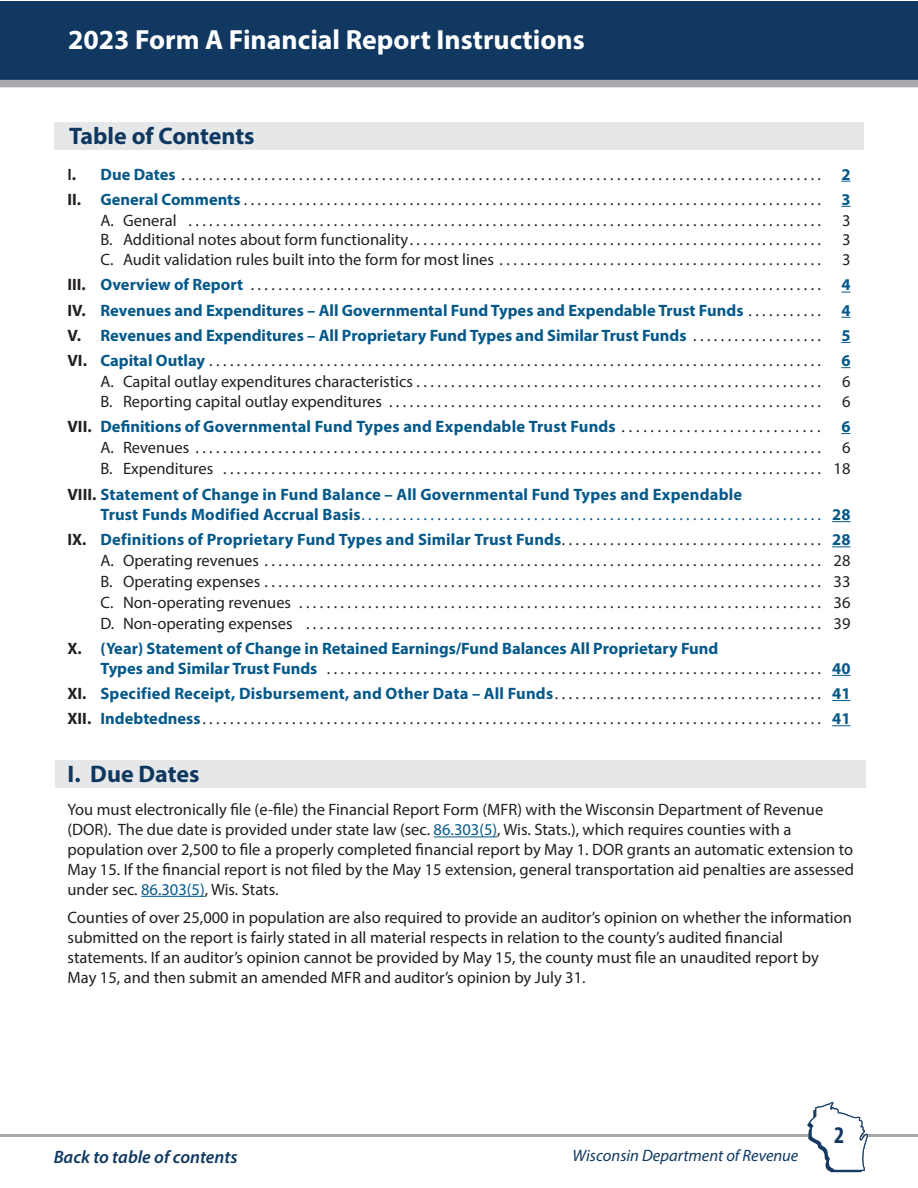
<style>
.page{position:relative;width:918px;height:1188px;background:#fff}
.page>*{position:absolute;margin:0;border:0;box-sizing:border-box;transform-origin:0 0}
.t1{font:700 27.75px "Myriad Pro";color:#fff}
.Heading_16_pt_bold__blue{font:700 24px "Myriad Pro";color:#0f3860}
.t2{font:700 condensed 24px "Myriad Pro";color:#113861}
.t3{font:italic 600 18px "Myriad Pro";color:#0f3860}
.Table_of_contents{font:16.5px/19.8px "Myriad Pro";color:#231f20}
.Table_of_contents-2{font:700 16.5px/19.8px "Myriad Pro";color:#05598a}
.t4{font:italic 16.5px "Myriad Pro";color:#0f3860}
.s1{font-weight:600}
.s2{font-weight:700}
.s3{font-weight:700;color:#05598a}
.s4{color:#231f20}
.s5{font-weight:400;color:#231f20}
.s6{font-weight:400}
.s7{color:#05598a}
</style>
<div class="page">
<div style="left:1px;top:1px;width:917px;height:86px;background:#113861"></div>
<div style="left:0;top:80px;width:918px;height:7px;background:#a8a9ad"></div>
<hr style="left:0;top:1134px;width:918px;height:3px;background:#a8a9ad">
<svg style="left:807px;top:1101px;width:61px;height:71px"></svg>
<div style="left:55px;top:760px;width:811px;height:28px;background:#e6e7e9"></div>
<div style="left:55px;top:122px;width:809px;height:28px;background:#e6e7e9"></div>
<svg style="left:832px;top:521px;width:19px;height:1px"></svg>
<svg style="left:832px;top:546px;width:19px;height:1px"></svg>
<svg style="left:832px;top:675px;width:19px;height:1px"></svg>
<svg style="left:832px;top:700px;width:19px;height:1px"></svg>
<svg style="left:832px;top:725px;width:19px;height:1px"></svg>
<hr style="left:434px;top:837px;width:63px;height:1px;background:#05598a">
<hr style="left:141px;top:896px;width:64px;height:1px;background:#05598a">
<h1 class="t1" style="left:68px;top:22px;width:518px">2023 Form A Financial Report Instructions</h1>
<p class="Heading_16_pt_bold__blue" style="left:69px;top:121px;width:187px">Table of Contents</p>
<p class="Table_of_contents" style="left:68px;top:164px;width:748px"><span class="s1">I</span><span class="s2">.</span> <span class="s3">Due Dates</span> . . . . . . . . . . . . . . . . . . . . . . . . . . . . . . . . . . . . . . . . . . . . . . . . . . . . . . . . . . . . . . . . . . . . . . . . . . . . . . . . . . . . . . . . . . . .</p>
<p class="Table_of_contents-2" style="left:841px;top:164px;width:11px">2</p>
<p class="Table_of_contents" style="left:68px;top:189px;width:748px"><span class="s2">II.</span> <span class="s3">General Comments</span> . . . . . . . . . . . . . . . . . . . . . . . . . . . . . . . . . . . . . . . . . . . . . . . . . . . . . . . . . . . . . . . . . . . . . . . . . . . . . . . . . . .</p>
<p class="Table_of_contents-2" style="left:841px;top:189px;width:11px">3</p>
<p class="Table_of_contents" style="left:100px;top:210px;width:715px">A. General . . . . . . . . . . . . . . . . . . . . . . . . . . . . . . . . . . . . . . . . . . . . . . . . . . . . . . . . . . . . . . . . . . . . . . . . . . . . . . . . . . . . . . . . . . .</p>
<p class="Table_of_contents" style="left:842px;top:210px;width:10px">3</p>
<p class="Table_of_contents" style="left:100px;top:230px;width:715px">B. Additional notes about form functionality . . . . . . . . . . . . . . . . . . . . . . . . . . . . . . . . . . . . . . . . . . . . . . . . . . . . . . . . . . .</p>
<p class="Table_of_contents" style="left:842px;top:230px;width:10px">3</p>
<p class="Table_of_contents" style="left:100px;top:250px;width:715px">C. Audit validation rules built into the form for most lines . . . . . . . . . . . . . . . . . . . . . . . . . . . . . . . . . . . . . . . . . . . . . .</p>
<p class="Table_of_contents" style="left:842px;top:250px;width:10px">3</p>
<p class="Table_of_contents" style="left:68px;top:275px;width:748px"><span class="s2">III.</span> <span class="s3">Overview of Report</span> . . . . . . . . . . . . . . . . . . . . . . . . . . . . . . . . . . . . . . . . . . . . . . . . . . . . . . . . . . . . . . . . . . . . . . . . . . . . . . . . . .</p>
<p class="Table_of_contents-2" style="left:841px;top:274px;width:11px">4</p>
<p class="Table_of_contents-2" style="left:68px;top:300px;width:748px"><span class="s4">IV.</span> Revenues and Expenditures – All Governmental Fund Types and Expendable Trust Funds <span class="s5">. . . . . . . . . .</span></p>
<p class="Table_of_contents-2" style="left:841px;top:300px;width:11px">4</p>
<p class="Table_of_contents-2" style="left:68px;top:325px;width:748px"><span class="s4">V.</span> Revenues and Expenditures – All Proprietary Fund Types and Similar Trust Funds <span class="s5">. . . . . . . . . . . . . . . . . .</span></p>
<p class="Table_of_contents-2" style="left:841px;top:325px;width:11px">5</p>
<p class="Table_of_contents" style="left:68px;top:350px;width:748px"><span class="s2">VI.</span> <span class="s3">Capital Outlay</span> . . . . . . . . . . . . . . . . . . . . . . . . . . . . . . . . . . . . . . . . . . . . . . . . . . . . . . . . . . . . . . . . . . . . . . . . . . . . . . . . . . . . . . . .</p>
<p class="Table_of_contents-2" style="left:841px;top:350px;width:11px">6</p>
<p class="Table_of_contents" style="left:100px;top:371px;width:715px">A. Capital outlay expenditures characteristics . . . . . . . . . . . . . . . . . . . . . . . . . . . . . . . . . . . . . . . . . . . . . . . . . . . . . . . . . .</p>
<p class="Table_of_contents" style="left:842px;top:371px;width:10px">6</p>
<p class="Table_of_contents" style="left:100px;top:391px;width:721px">B. Reporting capital outlay expenditures ...............................................................</p>
<p class="Table_of_contents" style="left:842px;top:391px;width:10px">6</p>
<p class="Table_of_contents-2" style="left:68px;top:416px;width:747px"><span class="s4">VII.</span> Definitions of Governmental Fund Types and Expendable Trust Funds <span class="s5">. . . . . . . . . . . . . . . . . . . . . . . . . . .</span></p>
<p class="Table_of_contents-2" style="left:841px;top:416px;width:11px">6</p>
<p class="Table_of_contents" style="left:100px;top:437px;width:715px">A. Revenues . . . . . . . . . . . . . . . . . . . . . . . . . . . . . . . . . . . . . . . . . . . . . . . . . . . . . . . . . . . . . . . . . . . . . . . . . . . . . . . . . . . . . . . . . .</p>
<p class="Table_of_contents" style="left:842px;top:437px;width:10px">6</p>
<p class="Table_of_contents" style="left:100px;top:458px;width:751px">B. Expenditures . . . . . . . . . . . . . . . . . . . . . . . . . . . . . . . . . . . . . . . . . . . . . . . . . . . . . . . . . . . . . . . . . . . . . . . . . . . . . . . . . . . . . . 18</p>
<p class="Table_of_contents-2" style="left:100px;top:484px;width:752px;text-indent:-33px"><span class="s4">VIII.</span> Statement of Change in Fund Balance – All Governmental Fund Types and Expendable<br>Trust Funds Modified Accrual Basis <span class="s6">. . . . . . . . . . . . . . . . . . . . . . . . . . . . . . . . . . . . . . . . . . . . . . . . . . . . . . . . . . . . . . . . . .</span> 28</p>
<p class="Table_of_contents-2" style="left:68px;top:529px;width:785px"><span class="s4">IX.</span> Definitions of Proprietary Fund Types and Similar Trust Funds <span class="s5">. . . . . . . . . . . . . . . . . . . . . . . . . . . . . . . . . . . . .</span> 28</p>
<p class="Table_of_contents" style="left:100px;top:550px;width:751px">A. Operating revenues . . . . . . . . . . . . . . . . . . . . . . . . . . . . . . . . . . . . . . . . . . . . . . . . . . . . . . . . . . . . . . . . . . . . . . . . . . . . . . . . 28</p>
<p class="Table_of_contents" style="left:100px;top:571px;width:751px">B. Operating expenses . . . . . . . . . . . . . . . . . . . . . . . . . . . . . . . . . . . . . . . . . . . . . . . . . . . . . . . . . . . . . . . . . . . . . . . . . . . . . . . . 33</p>
<p class="Table_of_contents" style="left:100px;top:592px;width:751px">C. Non-operating revenues . . . . . . . . . . . . . . . . . . . . . . . . . . . . . . . . . . . . . . . . . . . . . . . . . . . . . . . . . . . . . . . . . . . . . . . . . . . 36</p>
<p class="Table_of_contents" style="left:100px;top:613px;width:751px">D. Non-operating expenses . . . . . . . . . . . . . . . . . . . . . . . . . . . . . . . . . . . . . . . . . . . . . . . . . . . . . . . . . . . . . . . . . . . . . . . . . . 39</p>
<p class="Table_of_contents-2" style="left:100px;top:638px;width:752px;text-indent:-33px"><span class="s4">X.</span> (Year) Statement of Change in Retained Earnings/Fund Balances All Proprietary Fund<br>Types and Similar Trust Funds <span class="s5">. . . . . . . . . . . . . . . . . . . . . . . . . . . . . . . . . . . . . . . . . . . . . . . . . . . . . . . . . . . . . . . . . . . . . . .</span> 40</p>
<p class="Table_of_contents-2" style="left:68px;top:683px;width:785px"><span class="s4">XI.</span> Specified Receipt, Disbursement, and Other Data – All Funds <span class="s5">. . . . . . . . . . . . . . . . . . . . . . . . . . . . . . . . . . . . . .</span> 41</p>
<p class="Table_of_contents" style="left:68px;top:708px;width:785px"><span class="s2">XII.</span> <span class="s3">Indebtedness</span> . . . . . . . . . . . . . . . . . . . . . . . . . . . . . . . . . . . . . . . . . . . . . . . . . . . . . . . . . . . . . . . . . . . . . . . . . . . . . . . . . . . . . . . . . <span class="s3">41</span></p>
<p class="Heading_16_pt_bold__blue" style="left:68px;top:758px;width:134px">I. Due Dates</p>
<p class="Table_of_contents" style="left:68px;top:800px;width:788px">You must electronically file (e-file) the Financial Report Form (MFR) with the Wisconsin Department of Revenue (DOR). The due date is provided under state law (sec. <span class="s7">86.303(5)</span>, Wis. Stats.), which requires counties with a population over 2,500 to file a properly completed financial report by May 1. DOR grants an automatic extension to May 15. If the financial report is not filed by the May 15 extension, general transportation aid penalties are assessed under sec. <span class="s7">86.303(5)</span>, Wis. Stats.</p>
<p class="Table_of_contents" style="left:68px;top:907px;width:786px">Counties of over 25,000 in population are also required to provide an auditor’s opinion on whether the information submitted on the report is fairly stated in all material respects in relation to the county’s audited financial statements. If an auditor’s opinion cannot be provided by May 15, the county must file an unaudited report by<br>May 15, and then submit an amended MFR and auditor’s opinion by July 31.</p>
<p class="t3" style="left:54px;top:1145px;width:185px">Back to table of contents</p>
<p class="t4" style="left:573px;top:1145px;width:227px">Wisconsin Department of Revenue</p>
<h2 class="t2" style="left:834px;top:1120px;width:12px">2</h2>
</div>
